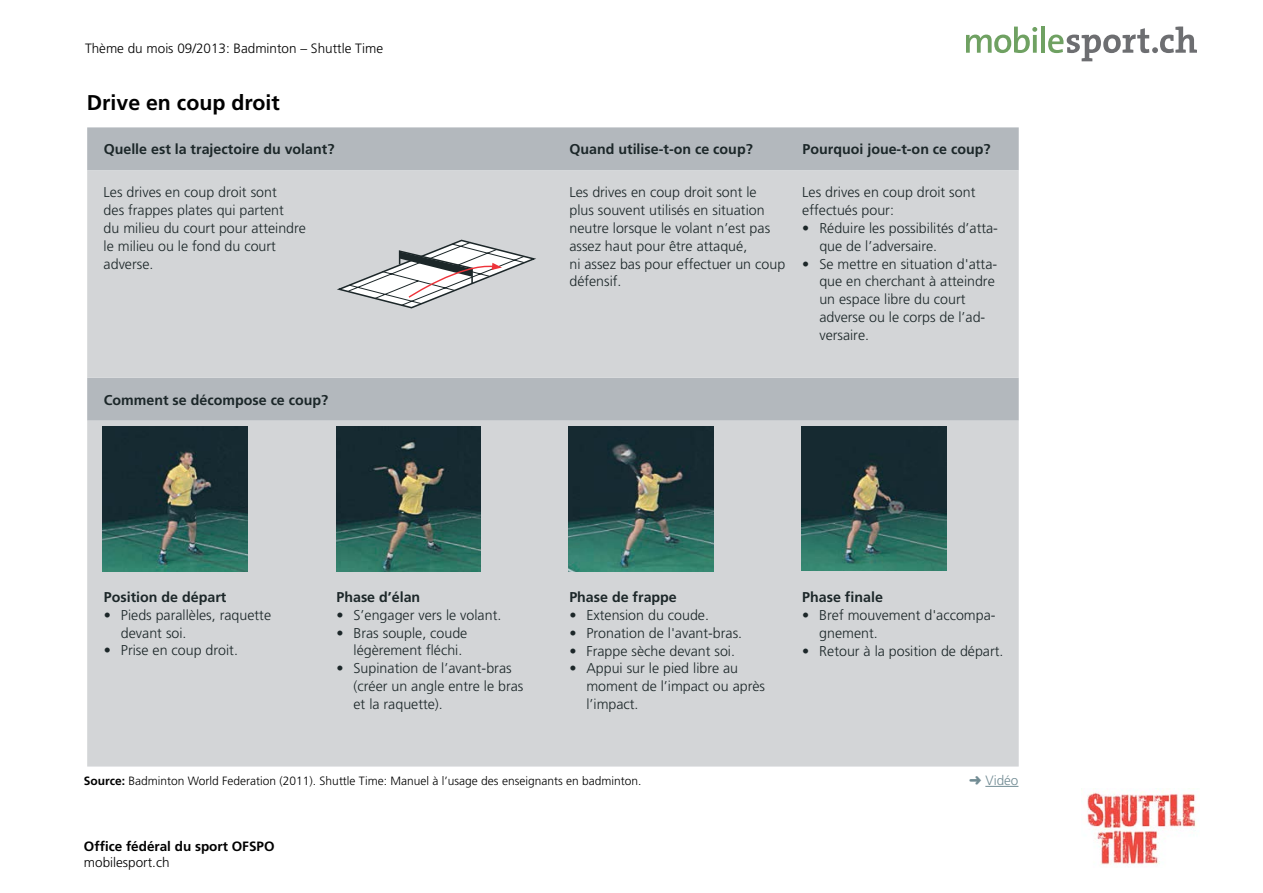
<style>
.page{position:relative;width:1263px;height:893px;background:#fff}
.page>*{position:absolute;margin:0;border:0;box-sizing:border-box;transform-origin:0 0}
.t1{font:700 21.3px "Frutiger LT";color:#000}
.t2{font:300 14.25px/17.9px "Frutiger LT";color:#1c2729}
.t3{font:700 14.25px "Frutiger LT";color:#1c2729}
.t4{font:300 13.5px "Frutiger LT";color:#000}
.t5{font:700 13.5px "Frutiger LT";color:#000}
.t6{font:300 13.5px "Frutiger LT";color:#728c94}
.t7{font:300 12px "Frutiger LT";color:#000}
.s1{font-weight:700}
</style>
<div class="page">
<svg style="left:966px;top:27px;width:71px;height:26px"></svg>
<hr style="left:1041px;top:27px;width:4px;height:26px;background:#6fa162">
<svg style="left:1048px;top:27px;width:149px;height:34px"></svg>
<img style="left:1087px;top:790px;width:110px;height:75px">
<hr style="left:985px;top:786px;width:33px;height:1px;background:#728c94">
<div style="left:87px;top:127px;width:932px;height:43px;background:#b3b8bd"></div>
<svg style="left:87px;top:170px;width:932px;height:596px;background:#cfd2d4"></svg>
<svg style="left:337px;top:239px;width:202px;height:70px"></svg>
<img style="left:103px;top:426px;width:145px;height:145px">
<img style="left:336px;top:426px;width:144px;height:145px">
<img style="left:568px;top:426px;width:145px;height:146px">
<img style="left:801px;top:426px;width:145px;height:145px">
<p class="t4" style="left:85px;top:40px;width:300px">Thème du mois 09/2013: Badminton – Shuttle Time</p>
<h1 class="t1" style="left:87px;top:90px;width:194px">Drive en coup droit</h1>
<p class="t3" style="left:104px;top:141px;width:232px">Quelle est la trajectoire du volant?</p>
<p class="t3" style="left:569px;top:141px;width:185px">Quand utilise-t-on ce coup?</p>
<p class="t3" style="left:802px;top:141px;width:190px">Pourquoi joue-t-on ce coup?</p>
<p class="t2" style="left:104px;top:184px;width:204px">Les drives en coup droit sont<br>des frappes plates qui partent<br>du milieu du court pour atteindre le milieu ou le fond du court adverse.</p>
<p class="t2" style="left:569px;top:184px;width:217px">Les drives en coup droit sont le<br>plus souvent utilisés en situation neutre lorsque le volant n’est pas assez haut pour être attaqué,<br>ni assez bas pour effectuer un coup défensif.</p>
<p class="t2" style="left:802px;top:184px;width:175px">Les drives en coup droit sont effectués pour:</p>
<p class="t2" style="left:819px;top:219px;width:180px;text-indent:-17px">• Réduire les possibilités d’atta&shy;que de l’adversaire.</p>
<p class="t2" style="left:819px;top:255px;width:179px;text-indent:-17px">• Se mettre en situation d'atta&shy;que en cherchant à atteindre un espace libre du court adverse ou le corps de l’ad&shy;versaire.</p>
<p class="t3" style="left:104px;top:391px;width:226px">Comment se décompose ce coup?</p>
<p class="t3" style="left:104px;top:589px;width:124px">Position de départ</p>
<p class="t2" style="left:121px;top:606px;width:152px;text-indent:-17px">• Pieds parallèles, raquette devant soi.</p>
<p class="t2" style="left:104px;top:642px;width:136px">• Prise en coup droit.</p>
<p class="t3" style="left:336px;top:589px;width:85px">Phase d’élan</p>
<p class="t2" style="left:336px;top:606px;width:166px">• S’engager vers le volant.</p>
<p class="t2" style="left:354px;top:624px;width:115px;text-indent:-17px">• Bras souple, coude légèrement fléchi.</p>
<p class="t2" style="left:354px;top:659px;width:171px;text-indent:-17px">• Supination de l’avant-bras (créer un angle entre le bras et la raquette).</p>
<p class="t3" style="left:569px;top:589px;width:109px">Phase de frappe</p>
<p class="t2" style="left:569px;top:606px;width:141px">• Extension du coude.</p>
<p class="t2" style="left:569px;top:624px;width:174px">• Pronation de l'avant-bras.</p>
<p class="t2" style="left:569px;top:642px;width:167px">• Frappe sèche devant soi.</p>
<p class="t2" style="left:586px;top:660px;width:180px;text-indent:-17px">• Appui sur le pied libre au moment de l’impact ou après l’impact.</p>
<p class="t3" style="left:802px;top:589px;width:82px">Phase finale</p>
<p class="t2" style="left:819px;top:606px;width:178px;text-indent:-17px">• Bref mouvement d'accompa&shy;gnement.</p>
<p class="t2" style="left:802px;top:642px;width:203px">• Retour à la position de départ.</p>
<p class="t7" style="left:84px;top:774px;width:559px"><span class="s1">Source:</span> Badminton World Federation (2011). Shuttle Time: Manuel à l’usage des enseignants en badminton.</p>
<p class="t6" style="left:969px;top:773px;width:51px">➜ Vidéo</p>
<p class="t5" style="left:84px;top:839px;width:192px">Office fédéral du sport OFSPO</p>
<p class="t4" style="left:84px;top:855px;width:87px">mobilesport.ch</p>
</div>
